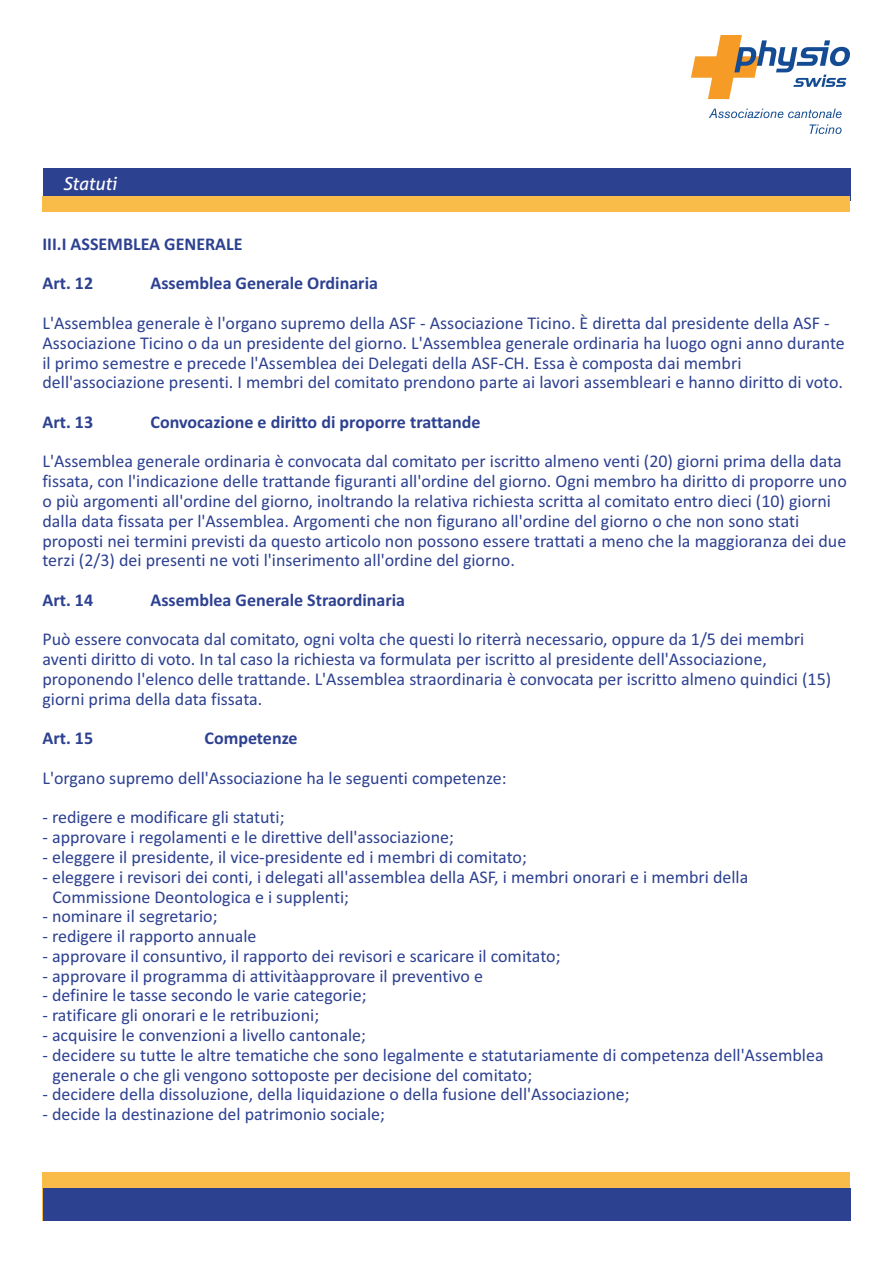
<style>
.page{position:relative;width:893px;height:1263px;background:#fff}
.page>*{position:absolute;margin:0;border:0;box-sizing:border-box;transform-origin:0 0}
.t1{font:18px/19.8px "Calibri";color:#2d4191}
.t2{font:700 18px "Calibri";color:#2d4191}
.t3{font:italic 18px "Aller";color:#fefefe}
</style>
<div class="page">
<div style="left:43px;top:168px;width:807px;height:33px;background:#2d4191"></div>
<div style="left:43px;top:1172px;width:807px;height:48px;background:#fabc48"></div>
<div style="left:43px;top:196px;width:807px;height:15px;background:#fabc48"></div>
<div style="left:43px;top:1187px;width:807px;height:33px;background:#2d4191"></div>
<img style="left:691px;top:36px;width:159px;height:98px">
<p class="t3" style="left:63px;top:176px;width:55px">Statuti</p>
<p class="t2" style="left:42px;top:236px;width:202px">III.I ASSEMBLEA GENERALE</p>
<p class="t2" style="left:42px;top:276px;width:52px">Art. 12</p>
<p class="t2" style="left:150px;top:276px;width:229px">Assemblea Generale Ordinaria</p>
<p class="t1" style="left:42px;top:315px;width:804px">L'Assemblea generale è l'organo supremo della ASF - Associazione Ticino. È diretta dal presidente della ASF - Associazione Ticino o da un presidente del giorno. L'Assemblea generale ordinaria ha luogo ogni anno durante il primo semestre e precede l'Assemblea dei Delegati della ASF-CH. Essa è composta dai membri dell'associazione presenti. I membri del comitato prendono parte ai lavori assembleari e hanno diritto di voto.</p>
<p class="t2" style="left:42px;top:414px;width:52px">Art. 13</p>
<p class="t2" style="left:150px;top:414px;width:331px">Convocazione e diritto di proporre trattande</p>
<p class="t1" style="left:42px;top:453px;width:806px">L'Assemblea generale ordinaria è convocata dal comitato per iscritto almeno venti (20) giorni prima della data fissata, con l'indicazione delle trattande figuranti all'ordine del giorno. Ogni membro ha diritto di proporre uno o più argomenti all'ordine del giorno, inoltrando la relativa richiesta scritta al comitato entro dieci (10) giorni dalla data fissata per l'Assemblea. Argomenti che non figurano all'ordine del giorno o che non sono stati proposti nei termini previsti da questo articolo non possono essere trattati a meno che la maggioranza dei due terzi (2/3) dei presenti ne voti l'inserimento all'ordine del giorno.</p>
<p class="t2" style="left:42px;top:592px;width:52px">Art. 14</p>
<p class="t2" style="left:150px;top:592px;width:256px">Assemblea Generale Straordinaria</p>
<p class="t1" style="left:43px;top:631px;width:790px">Può essere convocata dal comitato, ogni volta che questi lo riterrà necessario, oppure da 1/5 dei membri aventi diritto di voto. In tal caso la richiesta va formulata per iscritto al presidente dell'Associazione, proponendo l'elenco delle trattande. L'Assemblea straordinaria è convocata per iscritto almeno quindici (15) giorni prima della data fissata.</p>
<p class="t2" style="left:43px;top:731px;width:52px">Art. 15</p>
<p class="t2" style="left:205px;top:731px;width:95px">Competenze</p>
<p class="t1" style="left:42px;top:769px;width:466px">L'organo supremo dell'Associazione ha le seguenti competenze:</p>
<p class="t1" style="left:42px;top:809px;width:244px">- redigere e modificare gli statuti;</p>
<p class="t1" style="left:42px;top:848px;width:486px">- eleggere il presidente, il vice-presidente ed i membri di comitato;</p>
<p class="t1" style="left:42px;top:829px;width:413px">- approvare i regolamenti e le direttive dell'associazione;</p>
<p class="t1" style="left:52px;top:868px;width:697px;text-indent:-10px">- eleggere i revisori dei conti, i delegati all'assemblea della ASF, i membri onorari e i membri della<br>Commissione Deontologica e i supplenti;</p>
<p class="t1" style="left:42px;top:908px;width:177px">- nominare il segretario;</p>
<p class="t1" style="left:42px;top:928px;width:216px">- redigere il rapporto annuale</p>
<p class="t1" style="left:42px;top:947px;width:520px">- approvare il consuntivo, il rapporto dei revisori e scaricare il comitato;</p>
<p class="t1" style="left:42px;top:987px;width:326px">- definire le tasse secondo le varie categorie;</p>
<p class="t1" style="left:42px;top:967px;width:442px">- approvare il programma di attivitàapprovare il preventivo e</p>
<p class="t1" style="left:42px;top:1007px;width:278px">- ratificare gli onorari e le retribuzioni;</p>
<p class="t1" style="left:42px;top:1026px;width:325px">- acquisire le convenzioni a livello cantonale;</p>
<p class="t1" style="left:52px;top:1046px;width:773px;text-indent:-10px">- decidere su tutte le altre tematiche che sono legalmente e statutariamente di competenza dell'Assemblea generale o che gli vengono sottoposte per decisione del comitato;</p>
<p class="t1" style="left:42px;top:1106px;width:344px">- decide la destinazione del patrimonio sociale;</p>
<p class="t1" style="left:42px;top:1086px;width:589px">- decidere della dissoluzione, della liquidazione o della fusione dell'Associazione;</p>
</div>
